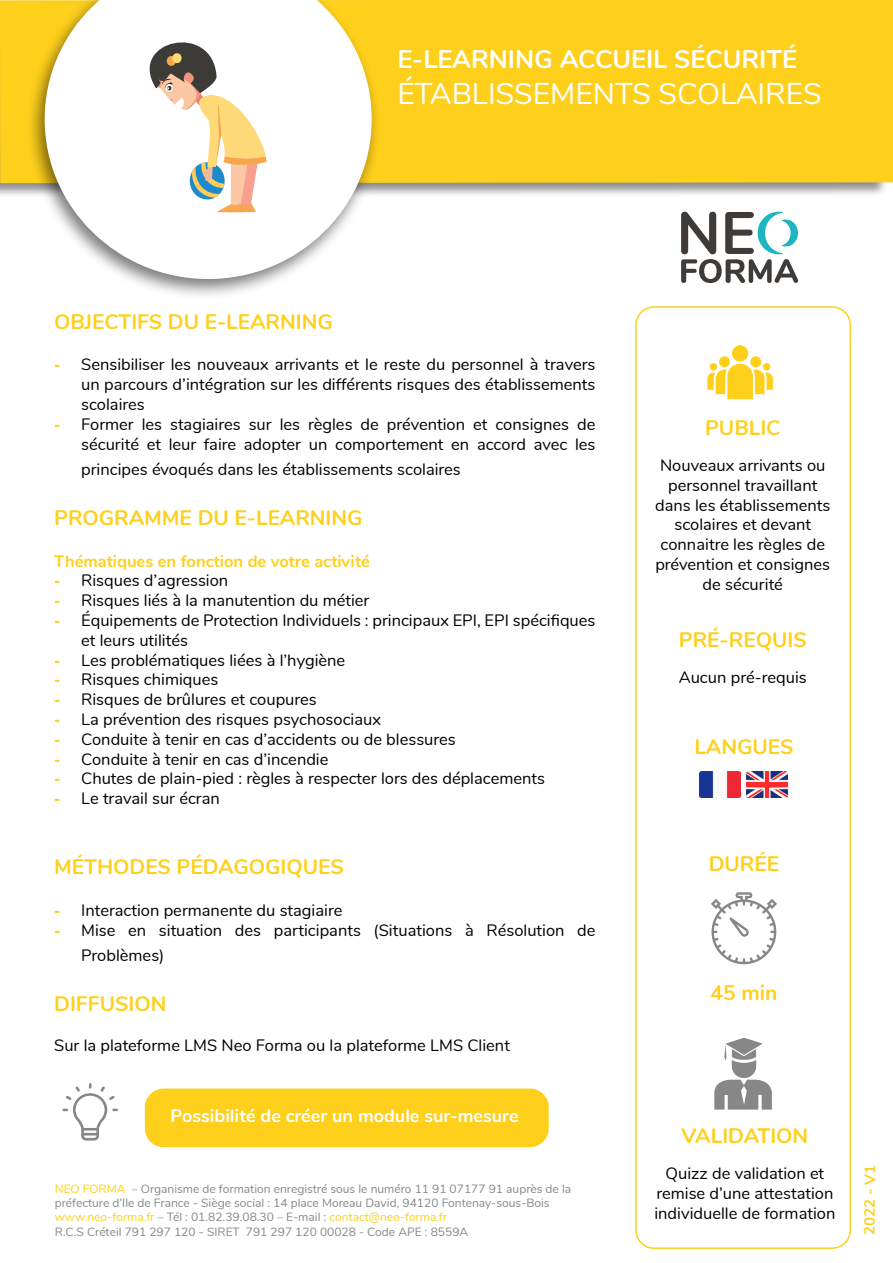
<style>
.page{position:relative;width:893px;height:1263px;background:#fff}
.page>*{position:absolute;margin:0;border:0;box-sizing:border-box;transform-origin:0 0}
.t1{font:30px "Nunito";color:#fff}
.t2{font:700 25.5px "Nunito";color:#fff}
.t3{font:700 21px "Nunito";color:#fed01c}
.t4{font:700 18px "Nunito";color:#fff}
.t5{font:16.5px/19.8px "Nunito";color:#000}
.t6{font:700 16.5px "Nunito";color:#fed01c}
.t7{font:700 15px "Nunito";color:#fed01c}
.t8{font:12px/14.4px "Nunito";color:#878787}
.s1{font-family:"Arial";font-weight:700;color:#fed01c}
.s2{color:#fed01c}
</style>
<div class="page">
<div style="left:0;top:0;width:889px;height:199px;background:#000;opacity:.45"></div>
<div style="left:0;top:0;width:893px;height:183px;background:#fed01c"></div>
<div style="left:635px;top:306px;width:216px;height:943px;border:2px solid #fed01c;border-radius:18px"></div>
<svg style="left:714px;top:1038px;width:58px;height:71px"></svg>
<svg style="left:681px;top:212px;width:117px;height:71px"></svg>
<svg style="left:711px;top:892px;width:66px;height:72px"></svg>
<img style="left:700px;top:771px;width:40px;height:26px">
<img style="left:747px;top:771px;width:41px;height:27px">
<div style="left:146px;top:1089px;width:402px;height:57px;background:#fed01c;border-radius:18px"></div>
<div style="left:145px;top:1088px;width:404px;height:59px;border:2px solid #fed01c;border-radius:18px"></div>
<svg style="left:62px;top:1083px;width:56px;height:57px"></svg>
<svg style="left:707px;top:345px;width:66px;height:54px"></svg>
<div style="left:27px;top:0;width:355px;height:301px;background:#000;opacity:.52"></div>
<svg style="left:45px;top:0;width:327px;height:279px"></svg>
<svg style="left:127px;top:21px;width:140px;height:191px"></svg>
<h2 class="t2" style="left:397px;top:41px;width:401px">E-LEARNING ACCUEIL SÉCURITÉ</h2>
<h1 class="t1" style="left:397px;top:72px;width:426px">ÉTABLISSEMENTS SCOLAIRES</h1>
<p class="t3" style="left:54px;top:306px;width:280px">OBJECTIFS DU E-LEARNING</p>
<p class="t5" style="left:81px;top:354px;width:516px;text-align:justify;text-indent:-27px"><span class="s1">-</span> Sensibiliser les nouveaux arrivants et le reste du personnel à travers un parcours d’intégration sur les différents risques des établissements scolaires</p>
<p class="t5" style="left:54px;top:413px;width:543px;text-align:right"><span class="s1">-</span> Former les stagiaires sur les règles de prévention et consignes de sécurité et leur faire adopter un comportement en accord avec les</p>
<p class="t5" style="left:81px;top:458px;width:381px">principes évoqués dans les établissements scolaires</p>
<p class="t3" style="left:54px;top:502px;width:310px">PROGRAMME DU E-LEARNING</p>
<p class="t6" style="left:54px;top:549px;width:317px">Thématiques en fonction de votre activité</p>
<p class="t5" style="left:54px;top:570px;width:176px"><span class="s1">-</span> Risques d’agression</p>
<p class="t5" style="left:54px;top:590px;width:317px"><span class="s1">-</span> Risques liés à la manutention du métier</p>
<p class="t5" style="left:81px;top:609px;width:516px;text-indent:-27px"><span class="s1">-</span> Équipements de Protection Individuels : principaux EPI, EPI spécifiques et leurs utilités</p>
<p class="t5" style="left:54px;top:649px;width:293px"><span class="s1">-</span> Les problématiques liées à l’hygiène</p>
<p class="t5" style="left:54px;top:669px;width:166px"><span class="s1">-</span> Risques chimiques</p>
<p class="t5" style="left:54px;top:689px;width:264px"><span class="s1">-</span> Risques de brûlures et coupures</p>
<p class="t5" style="left:54px;top:708px;width:328px"><span class="s1">-</span> La prévention des risques psychosociaux</p>
<p class="t5" style="left:54px;top:728px;width:403px"><span class="s1">-</span> Conduite à tenir en cas d’accidents ou de blessures</p>
<p class="t5" style="left:54px;top:748px;width:276px"><span class="s1">-</span> Conduite à tenir en cas d’incendie</p>
<p class="t5" style="left:54px;top:768px;width:492px"><span class="s1">-</span> Chutes de plain-pied : règles à respecter lors des déplacements</p>
<p class="t5" style="left:54px;top:788px;width:167px"><span class="s1">-</span> Le travail sur écran</p>
<p class="t3" style="left:54px;top:852px;width:291px">MÉTHODES PÉDAGOGIQUES</p>
<p class="t5" style="left:54px;top:899px;width:290px"><span class="s1">-</span> Interaction permanente du stagiaire</p>
<p class="t5" style="left:81px;top:916px;width:516px;line-height:25.2px;text-indent:-27px"><span class="s1">-</span> Mise en situation des participants (Situations à Résolution de<br>Problèmes)</p>
<p class="t3" style="left:54px;top:988px;width:114px">DIFFUSION</p>
<p class="t5" style="left:54px;top:1034px;width:457px">Sur la plateforme LMS Neo Forma ou la plateforme LMS Client</p>
<p class="t4" style="left:171px;top:1102px;width:349px">Possibilité de créer un module sur-mesure</p>
<p class="t8" style="left:55px;top:1180px;width:518px"><span class="s2">NEO FORMA</span> – Organisme de formation enregistré sous le numéro 11 91 07177 91 auprès de la préfecture d’Ile de France - Siège social : 14 place Moreau David, 94120 Fontenay-sous-Bois <span class="s2">www.neo-forma.fr</span> – Tél : 01.82.39.08.30 – E-mail : <span class="s2">contact@neo-forma.fr<br></span>R.C.S Créteil 791 297 120 - SIRET 791 297 120 00028 - Code APE : 8559A</p>
<p class="t3" style="left:705px;top:412px;width:77px">PUBLIC</p>
<p class="t5" style="left:655px;top:454px;width:177px;text-align:center">Nouveaux arrivants ou personnel travaillant dans les établissements scolaires et devant connaitre les règles de prévention et consignes de sécurité</p>
<p class="t3" style="left:679px;top:624px;width:129px">PRÉ-REQUIS</p>
<p class="t5" style="left:679px;top:666px;width:130px">Aucun pré-requis</p>
<p class="t3" style="left:694px;top:731px;width:101px">LANGUES</p>
<p class="t3" style="left:709px;top:848px;width:72px">DURÉE</p>
<p class="t3" style="left:710px;top:977px;width:68px">45 min</p>
<p class="t3" style="left:681px;top:1120px;width:128px">VALIDATION</p>
<p class="t5" style="left:654px;top:1162px;width:182px;text-align:center">Quizz de validation et remise d’une attestation individuelle de formation</p>
<p class="t7" style="left:858px;top:1235px;width:72px;rotate:-89deg">2022 - V1</p>
</div>
